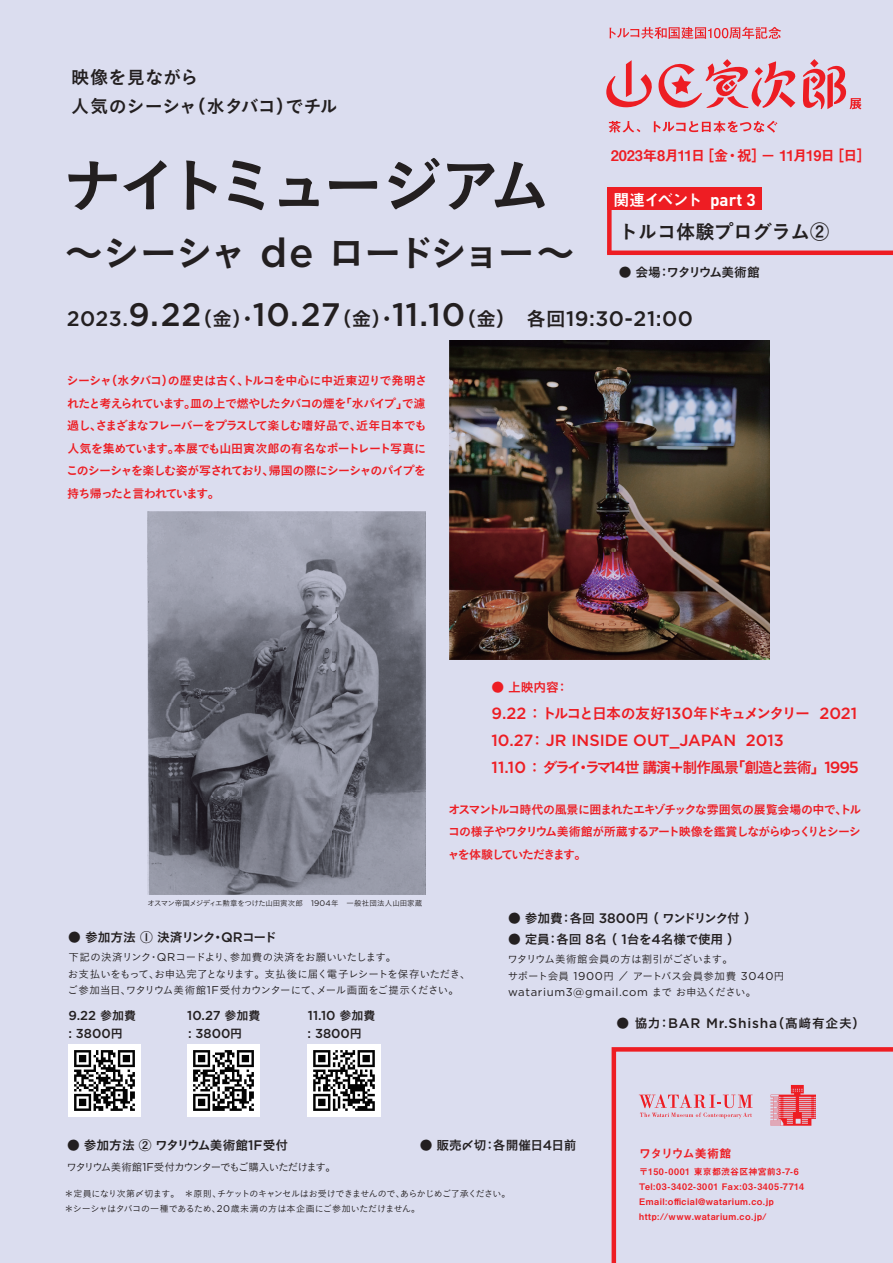
<style>
.page{position:relative;width:893px;height:1263px;background:#dbddef}
.page>*{position:absolute;margin:0;border:0;box-sizing:border-box;transform-origin:0 0}
.t1{font:60.6px "Koburina Go Std W6";letter-spacing:-.115em;color:#231f20}
.t2{font:37.5px "Koburina Go Std W6";letter-spacing:-.07em;color:#231f20}
.t3{font:500 21px "Gotham HTF";letter-spacing:.025em;color:#231f20}
.t4{font:19.5px "Koburina Go Std W6";color:#231f20}
.t5{font:18px/28.7px "Koburina Go Std W6";color:#231f20}
.t6{font:500 16.2px "Gotham HTF";color:#ed1d23}
.t7{font:16.2px "Midashi Go Pro MB31";letter-spacing:-.055em;color:#fff}
.t8{font:15px "Koburina Go Std W6";letter-spacing:-.075em;color:#ed1d23}
.t9{font:15px "Koburina Go Std W6";letter-spacing:-.13em;color:#ed1d23}
.t10{font:14.7px "Midashi Go Pro MB31";letter-spacing:-.065em;color:#ee1d23}
.t11{font:500 13.8px "Gotham HTF";letter-spacing:.055em;color:#231f20}
.t12{font:500 12.9px "Gotham HTF";color:#231f20}
.t13{font:12.75px "Koburina Go Std W6";letter-spacing:-.04em;color:#231f20}
.t14{font:12.75px "Koburina Go Std W6";letter-spacing:-.085em;color:#231f20}
.t15{font:12.75px "Koburina Go Std W6";letter-spacing:-.11em;color:#231f20}
.t16{font:12.75px "Koburina Go Std W6";color:#231f20}
.t17{font:12.75px "Koburina Go Std W6";color:#ed1d23}
.t18{font:12px/22.5px "Koburina Go Std W6";letter-spacing:-.075em;color:#ed1d23}
.t19{font:12px "Midashi Go Pro MB31";letter-spacing:-.08em;color:#ee1d23}
.t20{font:11.4px "Gotham HTF";letter-spacing:.055em;color:#231f20}
.t21{font:10.5px/16.5px "Koburina Go Std W3";letter-spacing:-.04em;color:#231f20}
.t22{font:10.5px "Koburina Go Std W3";letter-spacing:-.105em;color:#231f20}
.t23{font:9px/15px "Midashi Go Pro MB31";letter-spacing:.055em;color:#ee1d23}
.t24{font:9px/15px "Koburina Go Std W3";letter-spacing:-.04em;color:#231f20}
.t25{font:7.5px "Koburina Go Std W3";letter-spacing:-.03em;color:#231f20}
.s1{font-family:"Gotham HTF";font-weight:500;font-size:40.5px}
.s2{font-family:"DIN";font-weight:700;font-size:17.1px}
.s3{font-size:32.55px}
.s4{font-family:"Koburina Go Std W6";font-weight:400;font-size:19.5px}
.s5{font-family:"Gotham HTF";font-size:8.1px}
.s6{font-family:"Gotham HTF";font-weight:500;font-size:16.2px}
.s7{font-family:"Koburina Go Std W6";font-weight:400;font-size:15px}
.s8{font-family:"Gotham HTF";font-weight:500;font-size:13.8px}
.s9{font-family:"Gotham HTF";font-size:11.4px}
.s10{font-family:"Koburina Go Std W6";font-weight:400;font-size:12px}
.s11{font-family:"Koburina Go Std W3";font-size:10.5px}
.s12{font-family:"Koburina Go Std W6";font-weight:400;font-size:12.75px}
.s13{font-family:"Gotham HTF";font-size:9.75px}
</style>
<div class="page">
<svg style="left:609px;top:27px;width:172px;height:12px"></svg>
<svg style="left:609px;top:121px;width:31px;height:12px"></svg>
<svg style="left:654px;top:121px;width:123px;height:12px"></svg>
<svg style="left:606px;top:59px;width:255px;height:51px"></svg>
<svg style="left:611px;top:1047px;width:282px;height:216px"></svg>
<div style="left:607px;top:198px;width:5px;height:56px;background:#ee1d23"></div>
<div style="left:607px;top:188px;width:155px;height:22px;background:#ee1d23"></div>
<hr style="left:607px;top:251px;width:286px;height:4px;background:#ee1d23">
<img style="left:450px;top:340px;width:319px;height:319px">
<img style="left:148px;top:512px;width:278px;height:383px">
<img style="left:68px;top:1044px;width:73px;height:72px">
<img style="left:187px;top:1044px;width:73px;height:72px">
<img style="left:308px;top:1044px;width:72px;height:72px">
<h3 class="t5" style="left:71px;top:63px;width:268px">映像を見ながら<br>人気のシーシャ（水タバコ）でチル</h3>
<h1 class="t1" style="left:62px;top:139px;width:489px">ナイトミュージアム</h1>
<h2 class="t2" style="left:65px;top:224px;width:511px">～シーシャ <span class="s1">de</span> ロードショー～</h2>
<p class="t10" style="left:611px;top:144px;width:262px">2023年8月11日［金・祝］－ 11月19日［日］</p>
<h3 class="t7" style="left:613px;top:187px;width:144px">関連イベント <span class="s2">part 3</span></h3>
<h3 class="t4" style="left:619px;top:217px;width:212px">トルコ体験プログラム②</h3>
<p class="t14" style="left:619px;top:262px;width:142px">● 会場：ワタリウム美術館</p>
<h3 class="t3" style="left:67px;top:306px;width:628px">2023.<span class="s3">9.22</span><span class="s4">（金）・</span><span class="s3">10.27</span><span class="s4">（金）・</span><span class="s3">11.10</span><span class="s4">（金）各回</span>19:30-21:00</h3>
<p class="t18" style="left:66px;top:370px;width:362px">シーシャ（水タバコ）の歴史は古く、トルコを中心に中近東辺りで発明されたと考えられています。皿の上で燃やしたタバコの煙を「水パイプ」で濾過し、さまざまなフレーバーをプラスして楽しむ嗜好品で、近年日本でも人気を集めています。本展でも山田寅次郎の有名なポートレート写真にこのシーシャを楽しむ姿が写されており、帰国の際にシーシャのパイプを持ち帰ったと言われています。</p>
<p class="t25" style="left:148px;top:898px;width:276px">オスマン帝国メジディエ勲章をつけた山田寅次郎 <span class="s5">1904</span>年 一般社団法人山田家蔵</p>
<p class="t17" style="left:491px;top:678px;width:78px">● 上映内容：</p>
<p class="t9" style="left:492px;top:702px;width:367px"><span class="s6">9.22</span>：トルコと日本の友好<span class="s6">130</span>年ドキュメンタリー <span class="s6">2021</span></p>
<h3 class="t6" style="left:492px;top:731px;width:294px">10.27<span class="s7">：</span>JR INSIDE OUT_JAPAN 2013</h3>
<p class="t8" style="left:492px;top:756px;width:369px"><span class="s6">11.10</span>：ダライ・ラマ<span class="s6">14</span>世講演＋制作風景「創造と芸術」<span class="s6">1995</span></p>
<p class="t18" style="left:448px;top:798px;width:415px;text-align:justify">オスマントルコ時代の風景に囲まれたエキゾチックな雰囲気の展覧会場の中で、トルコの様子やワタリウム美術館が所蔵するアート映像を鑑賞しながらゆっくりとシーシャを体験していただきます。</p>
<p class="t14" style="left:68px;top:927px;width:210px">● 参加方法 ① 決済リンク・<span class="s8">QR</span>コード</p>
<p class="t21" style="left:68px;top:949px;width:404px">下記の決済リンク・<span class="s9">QR</span>コードより、参加費の決済をお願いいたします。<br>お支払いをもって、お申込完了となります。支払後に届く電子レシートを保存いただき、ご参加当日、ワタリウム美術館<span class="s9">1F</span>受付カウンターにて、メール画面をご提示ください。</p>
<p class="t12" style="left:68px;top:1008px;width:69px">9.22 <span class="s10">参加費</span></p>
<p class="t12" style="left:187px;top:1008px;width:75px">10.27 <span class="s10">参加費</span></p>
<p class="t12" style="left:308px;top:1008px;width:69px">11.10 <span class="s10">参加費</span></p>
<p class="t12" style="left:68px;top:1026px;width:56px">: 3800<span class="s10">円</span></p>
<p class="t12" style="left:188px;top:1026px;width:56px">: 3800<span class="s10">円</span></p>
<p class="t12" style="left:308px;top:1026px;width:56px">: 3800<span class="s10">円</span></p>
<p class="t15" style="left:508px;top:908px;width:250px">● 参加費：各回 <span class="s8">3800</span>円（ワンドリンク付）</p>
<p class="t13" style="left:508px;top:929px;width:233px">● 定員：各回 <span class="s8">8</span>名（ <span class="s8">1</span>台を<span class="s8">4</span>名様で使用）</p>
<p class="t21" style="left:507px;top:951px;width:279px">ワタリウム美術館会員の方は割引がございます。<br>サポート会員 <span class="s9">1900</span>円／アートバス会員参加費 <span class="s9">3040</span>円</p>
<p class="t20" style="left:508px;top:986px;width:250px">watarium3@gmail.com <span class="s11">までお申込ください。</span></p>
<p class="t11" style="left:616px;top:1015px;width:250px"><span class="s12">● 協力：</span>BAR Mr.Shisha<span class="s12">（髙﨑有企夫）</span></p>
<p class="t16" style="left:67px;top:1135px;width:223px">● 参加方法 ② ワタリウム美術館<span class="s8">1F</span>受付</p>
<p class="t22" style="left:66px;top:1159px;width:271px">ワタリウム美術館<span class="s9">1F</span>受付カウンターでもご購入いただけます。</p>
<p class="t24" style="left:65px;top:1186px;width:448px">＊定員になり次第〆切ます。＊原則、チケットのキャンセルはお受けできませんので、あらかじめご了承ください。＊シーシャはタバコの一種であるため、<span class="s13">20</span>歳未満の方は本企画にご参加いただけません。</p>
<p class="t13" style="left:420px;top:1135px;width:158px">● 販売〆切：各開催日<span class="s8">4</span>日前</p>
<p class="t19" style="left:639px;top:1144px;width:94px">ワタリウム美術館</p>
<p class="t23" style="left:639px;top:1163px;width:176px">〒150-0001 東京都渋谷区神宮前3-7-6　Tel:03-3402-3001 Fax:03-3405-7714　Email:official@watarium.co.jp　http://www.watarium.co.jp/</p>
</div>
